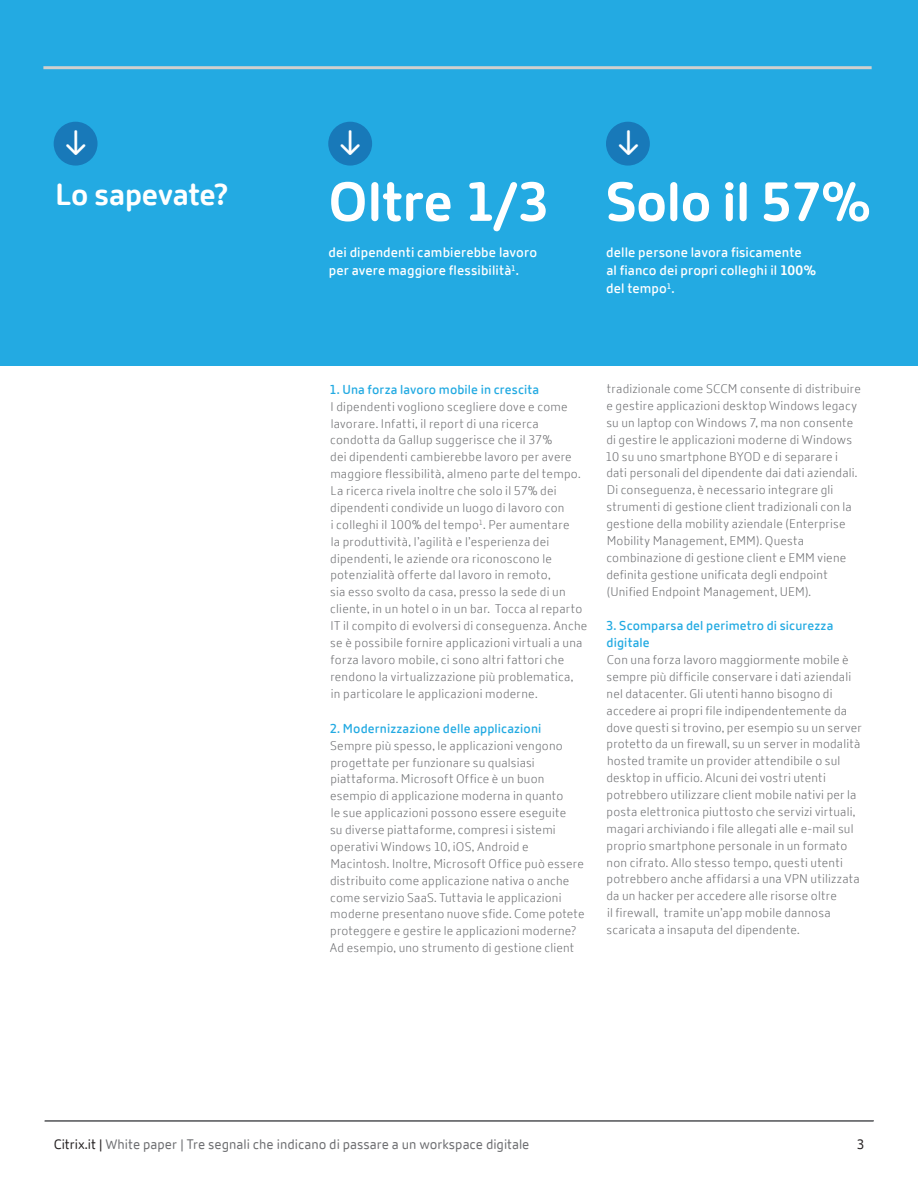
<style>
.page{position:relative;width:918px;height:1188px;background:#fff}
.page>*{position:absolute;margin:0;border:0;box-sizing:border-box;transform-origin:0 0}
.t1{font:700 54px "Citrix New Sans";letter-spacing:-.01em;color:#fff}
.t2{font:34.5px "Citrix New Sans";color:#fff}
.t3{font:700 30px "Citrix New Sans";letter-spacing:-.01em;color:#fff}
.t4{font:600 13.5px/18px "Citrix New Sans";letter-spacing:.005em;color:#fff}
.t5{font:13.5px "Citrix New Sans";color:#6d6e71}
.t6{font:13.5px "Citrix New Sans";color:#231f20}
.t7{font:600 12.75px/17.2px "Citrix New Sans";letter-spacing:.01em;color:#23aae2}
.t8{font:300 12.3px/17px "Citrix New Sans";letter-spacing:.015em;color:#6d6e71}
.s1{font-weight:700}
.s2{color:#231f20}
</style>
<div class="page">
<hr style="left:45px;top:1121px;width:828px;height:1px;background:#6d6e71">
<hr style="left:45px;top:1120px;width:829px;height:1px;background:#6d6e71">
<div style="left:0;top:0;width:918px;height:365px;background:#23aae2"></div>
<hr style="left:43px;top:66px;width:829px;height:3px;background:#d0d0ce">
<div style="left:54px;top:122px;width:44px;height:44px;background:#1879b9;border-radius:50%"></div>
<div style="left:328px;top:122px;width:44px;height:44px;background:#1879b9;border-radius:50%"></div>
<div style="left:606px;top:122px;width:44px;height:44px;background:#1879b9;border-radius:50%"></div>
<h2 class="t2" style="left:65px;top:124px;width:24px">↓</h2>
<h2 class="t2" style="left:339px;top:124px;width:24px">↓</h2>
<h2 class="t2" style="left:617px;top:124px;width:24px">↓</h2>
<h3 class="t3" style="left:55px;top:177px;width:174px">Lo sapevate?</h3>
<h1 class="t1" style="left:328px;top:169px;width:544px">Oltre 1/3 Solo il 57%</h1>
<p class="t4" style="left:329px;top:244px;width:210px">dei dipendenti cambierebbe lavoro per avere maggiore flessibilità<sup>1</sup>.</p>
<p class="t4" style="left:606px;top:244px;width:211px">delle persone lavora fisicamente<br>al fianco dei propri colleghi il <span class="s1">100% </span>del tempo<sup>1</sup>.</p>
<p class="t7" style="left:329px;top:381px;width:211px">1. Una forza lavoro mobile in crescita</p>
<p class="t8" style="left:330px;top:398px;width:259px">I dipendenti vogliono scegliere dove e come lavorare. Infatti, il report di una ricerca condotta da Gallup suggerisce che il 37%<br>dei dipendenti cambierebbe lavoro per avere maggiore flessibilità, almeno parte del tempo.<br>La ricerca rivela inoltre che solo il 57% dei dipendenti condivide un luogo di lavoro con<br>i colleghi il 100% del tempo<sup>1</sup>. Per aumentare<br>la produttività, l’agilità e l’esperienza dei dipendenti, le aziende ora riconoscono le potenzialità offerte dal lavoro in remoto,<br>sia esso svolto da casa, presso la sede di un cliente, in un hotel o in un bar. Tocca al reparto IT il compito di evolversi di conseguenza. Anche se è possibile fornire applicazioni virtuali a una forza lavoro mobile, ci sono altri fattori che rendono la virtualizzazione più problematica,<br>in particolare le applicazioni moderne.</p>
<p class="t7" style="left:330px;top:720px;width:213px">2. Modernizzazione delle applicazioni</p>
<p class="t8" style="left:330px;top:737px;width:256px">Sempre più spesso, le applicazioni vengono progettate per funzionare su qualsiasi piattaforma. Microsoft Office è un buon esempio di applicazione moderna in quanto<br>le sue applicazioni possono essere eseguite<br>su diverse piattaforme, compresi i sistemi operativi Windows 10, iOS, Android e Macintosh. Inoltre, Microsoft Office può essere distribuito come applicazione nativa o anche come servizio SaaS. Tuttavia le applicazioni moderne presentano nuove sfide. Come potete proteggere e gestire le applicazioni moderne?<br>Ad esempio, uno strumento di gestione client</p>
<p class="t8" style="left:605px;top:380px;width:257px">tradizionale come SCCM consente di distribuire e gestire applicazioni desktop Windows legacy su un laptop con Windows 7, ma non consente di gestire le applicazioni moderne di Windows 10 su uno smartphone BYOD e di separare i dati personali del dipendente dai dati aziendali.<br>Di conseguenza, è necessario integrare gli strumenti di gestione client tradizionali con la gestione della mobility aziendale (Enterprise Mobility Management, EMM). Questa combinazione di gestione client e EMM viene definita gestione unificata degli endpoint (Unified Endpoint Management, UEM).</p>
<p class="t7" style="left:606px;top:617px;width:229px">3. Scomparsa del perimetro di sicurezza digitale</p>
<p class="t8" style="left:606px;top:652px;width:257px">Con una forza lavoro maggiormente mobile è sempre più difficile conservare i dati aziendali nel datacenter. Gli utenti hanno bisogno di accedere ai propri file indipendentemente da dove questi si trovino, per esempio su un server protetto da un firewall, su un server in modalità hosted tramite un provider attendibile o sul desktop in ufficio. Alcuni dei vostri utenti potrebbero utilizzare client mobile nativi per la posta elettronica piuttosto che servizi virtuali, magari archiviando i file allegati alle e-mail sul proprio smartphone personale in un formato non cifrato. Allo stesso tempo, questi utenti potrebbero anche affidarsi a una VPN utilizzata da un hacker per accedere alle risorse oltre<br>il firewall, tramite un’app mobile dannosa scaricata a insaputa del dipendente.</p>
<p class="t5" style="left:54px;top:1136px;width:477px"><span class="s2">Citrix.it |</span> White paper | Tre segnali che indicano di passare a un workspace digitale</p>
<p class="t6" style="left:857px;top:1136px;width:9px">3</p>
</div>
